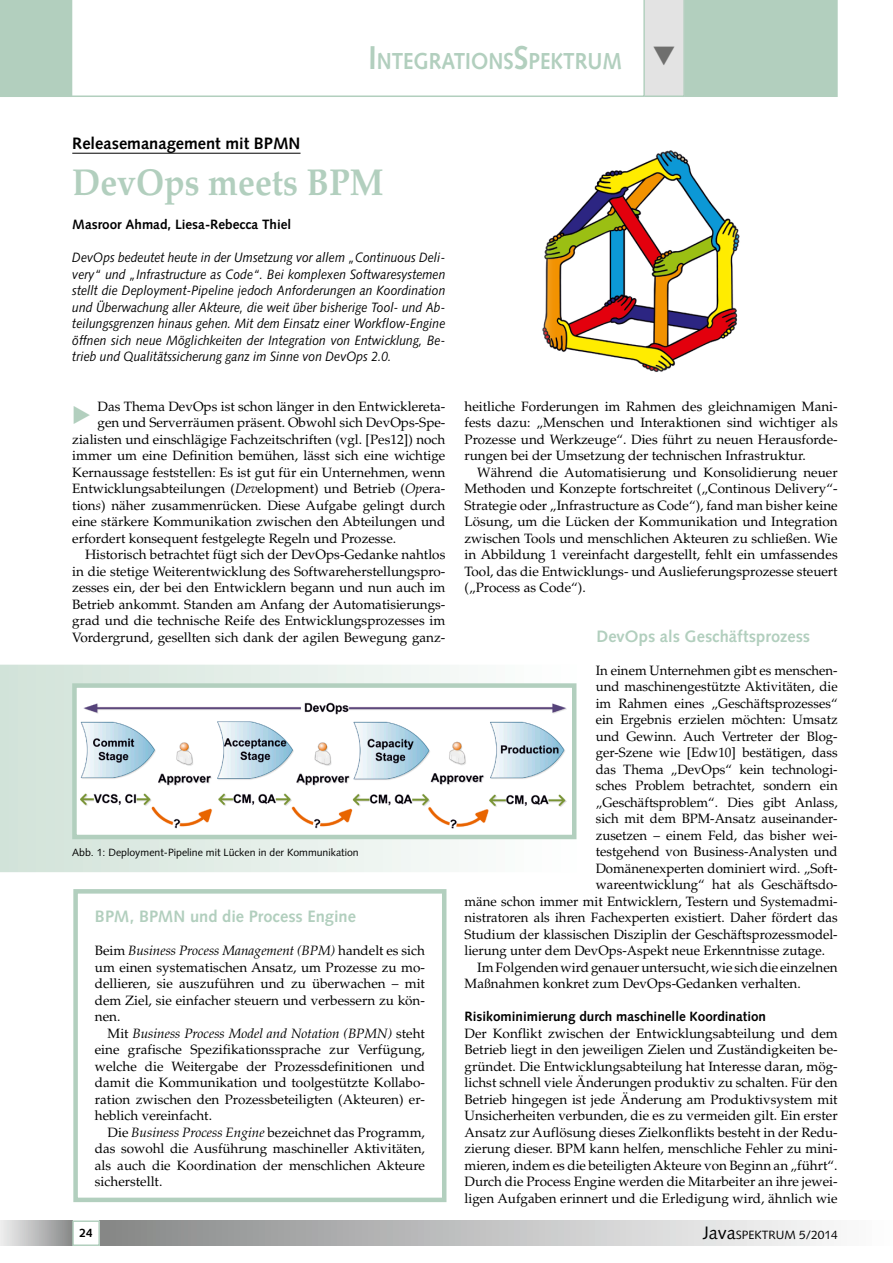
<style>
.page{position:relative;width:893px;height:1263px;background:#fff}
.page>*{position:absolute;margin:0;border:0;box-sizing:border-box;transform-origin:0 0}
.t1{font:700 37.5px "Palatino";color:#b2cfbe;scale:.9 1}
.t2{font:700 23.1px "Syntax";color:#b2cfbe;scale:.9 1}
.t3{font:700 16.5px "Syntax";color:#b2cfbe}
.t4{font:700 16.5px "Syntax";color:#000}
.t5{font:13.5px/16.5px "Palatino";color:#000;text-align:justify}
.t6{font:italic 13.5px/16.5px "Syntax";color:#000;text-align:justify;scale:.9 1}
.t7{font:700 13.5px "Syntax";color:#000}
.t8{font:12px "Syntax";color:#000}
.t9{font:700 12px "Syntax";color:#000}
.t10{font:10.5px "Syntax";color:#000}
.s1{font-size:33px}
.s2{font-style:italic}
.s3{font-family:"Times New Roman"}
.s4{font-size:18px}
</style>
<div class="page">
<div style="left:0;top:1220px;width:72px;height:26px;background:linear-gradient(to right,#eff0f0,#8b8c8c)"></div>
<div style="left:100px;top:1220px;width:793px;height:26px;background:linear-gradient(to right,#878989,#fff)"></div>
<div style="left:72px;top:1220px;width:28px;height:26px;border:2px solid #b2cfbe"></div>
<svg style="left:72px;top:0;width:571px;height:97px"></svg>
<div style="left:0;top:0;width:72px;height:97px;background:#b2cfbe"></div>
<hr style="left:72px;top:153px;width:229px;height:1px;background:#000">
<svg style="left:0;top:665px;width:577px;height:207px"></svg>
<div style="left:74px;top:685px;width:500px;height:152px;background:#fff"></div>
<img style="left:81px;top:702px;width:485px;height:127px">
<div style="left:72px;top:683px;width:504px;height:156px;border:4px solid #b2cfbe"></div>
<div style="left:73px;top:889px;width:373px;height:313px;border:4px solid #b2cfbe"></div>
<img style="left:542px;top:150px;width:198px;height:222px">
<svg style="left:643px;top:0;width:195px;height:97px;background:#bbd3c5"></svg>
<h2 class="t2" style="left:368px;top:48px;width:283px"><span class="s1">I</span>NTEGRATIONS<span class="s1">S</span>PEKTRUM</h2>
<p class="t4" style="left:72px;top:133px;width:230px">Releasemanagement mit BPMN</p>
<h1 class="t1" style="left:72px;top:160px;width:347px">DevOps meets BPM</h1>
<p class="t7" style="left:72px;top:217px;width:220px">Masroor Ahmad, Liesa-Rebecca Thiel</p>
<p class="t6" style="left:72px;top:249px;width:416px">DevOps bedeutet heute in der Umsetzung vor allem „Continuous Deli&shy;very“ und „Infrastructure as Code“. Bei komplexen Softwaresystemen stellt die Deployment-Pipeline jedoch Anforderungen an Koordination und Überwachung aller Akteure, die weit über bisherige Tool- und Ab&shy;teilungsgrenzen hinaus gehen. Mit dem Einsatz einer Workflow-Engine öffnen sich neue Möglichkeiten der Integration von Entwicklung, Be&shy;trieb und Qualitätssicherung ganz im Sinne von DevOps 2.0.</p>
<p class="t5" style="left:98px;top:398px;width:349px">Das Thema DevOps ist schon länger in den Entwicklereta-</p>
<p class="t5" style="left:98px;top:414px;width:349px">gen und Serverräumen präsent. Obwohl sich DevOps-Spe-</p>
<p class="t5" style="left:72px;top:431px;width:375px">zialisten und einschlägige Fachzeitschriften (vgl. [Pes12]) noch</p>
<p class="t5" style="left:72px;top:447px;width:375px">immer um eine Definition bemühen, lässt sich eine wichtige</p>
<p class="t5" style="left:72px;top:464px;width:375px">Kernaussage feststellen: Es ist gut für ein Unternehmen, wenn</p>
<p class="t5" style="left:72px;top:480px;width:375px">Entwicklungsabteilungen (<span class="s2">Dev</span>elopment) und Betrieb (<span class="s2">Op</span>era-</p>
<p class="t5" style="left:72px;top:497px;width:375px">tion<span class="s2">s</span>) näher zusammenrücken. Diese Aufgabe gelingt durch</p>
<p class="t5" style="left:72px;top:513px;width:375px">eine stärkere Kommunikation zwischen den Abteilungen und</p>
<p class="t5" style="left:72px;top:530px;width:325px">erfordert konsequent festgelegte Regeln und Prozesse.</p>
<p class="t5" style="left:85px;top:546px;width:362px">Historisch betrachtet fügt sich der DevOps-Gedanke nahtlos</p>
<p class="t5" style="left:72px;top:563px;width:375px">in die stetige Weiterentwicklung des Softwareherstellungspro-</p>
<p class="t5" style="left:72px;top:579px;width:375px">zesses ein, der bei den Entwicklern begann und nun auch im</p>
<p class="t5" style="left:72px;top:596px;width:375px">Betrieb ankommt. Standen am Anfang der Automatisierungs-</p>
<p class="t5" style="left:72px;top:612px;width:375px">grad und die technische Reife des Entwicklungsprozesses im</p>
<p class="t5" style="left:72px;top:629px;width:375px">Vordergrund, gesellten sich dank der agilen Bewegung ganz-</p>
<p class="t10" style="left:72px;top:846px;width:288px">Abb. 1: Deployment-Pipeline mit Lücken in der Kommunikation</p>
<p class="t3" style="left:95px;top:907px;width:263px">BPM, BPMN und die Process Engine</p>
<p class="t5" style="left:95px;top:942px;width:332px">Beim <span class="s2">Business Process Management (BPM)</span> handelt es sich um einen systematischen Ansatz, um Prozesse zu mo&shy;dellieren, sie auszuführen und zu überwachen – mit dem Ziel, sie einfacher steuern und verbessern zu kön&shy;nen.</p>
<p class="t5" style="left:95px;top:1025px;width:332px;text-indent:13px">Mit <span class="s2">Business Process Model and Notation (BPMN)</span> steht eine grafische Spezifikationssprache zur Verfügung, welche die Weitergabe der Prozessdefinitionen und damit die Kommunikation und toolgestützte Kollabo&shy;ration zwischen den Prozessbeteiligten (Akteuren) er&shy;heblich vereinfacht.</p>
<p class="t5" style="left:95px;top:1124px;width:332px;text-indent:13px">Die <span class="s2">Business Process Engine</span> bezeichnet das Programm, das sowohl die Ausführung maschineller Aktivitäten, als auch die Koordination der menschlichen Akteure sicherstellt.</p>
<p class="t5" style="left:465px;top:398px;width:375px">heitliche Forderungen im Rahmen des gleichnamigen Mani&shy;fests dazu: „Menschen und Interaktionen sind wichtiger als Prozesse und Werkzeuge“. Dies führt zu neuen Herausforde&shy;rungen bei der Umsetzung der technischen Infrastruktur.</p>
<p class="t5" style="left:465px;top:464px;width:375px;text-indent:13px">Während die Automatisierung und Konsolidierung neuer Methoden und Konzepte fortschreitet („Continous Delivery“- Strategie oder „Infrastructure as Code“), fand man bisher keine Lösung, um die Lücken der Kommunikation und Integration zwischen Tools und menschlichen Akteuren zu schließen. Wie in Abbildung 1 vereinfacht dargestellt, fehlt ein umfassendes Tool, das die Entwicklungs- und Auslieferungsprozesse steuert („Process as Code“).</p>
<p class="t3" style="left:596px;top:626px;width:215px">DevOps als Geschäftsprozess</p>
<p class="t5" style="left:596px;top:662px;width:243px">In einem Unternehmen gibt es menschen-</p>
<p class="t5" style="left:596px;top:678px;width:243px">und maschinengestützte Aktivitäten, die</p>
<p class="t5" style="left:596px;top:695px;width:243px">im Rahmen eines „Geschäftsprozesses“</p>
<p class="t5" style="left:596px;top:711px;width:243px">ein Ergebnis erzielen möchten: Umsatz</p>
<p class="t5" style="left:596px;top:728px;width:243px">und Gewinn. Auch Vertreter der Blog-</p>
<p class="t5" style="left:596px;top:744px;width:243px">ger-Szene wie [Edw10] bestätigen, dass</p>
<p class="t5" style="left:596px;top:761px;width:243px">das Thema „DevOps“ kein technologi-</p>
<p class="t5" style="left:596px;top:777px;width:243px">sches Problem betrachtet, sondern ein</p>
<p class="t5" style="left:596px;top:794px;width:243px">„Geschäftsproblem“. Dies gibt Anlass,</p>
<p class="t5" style="left:596px;top:810px;width:243px">sich mit dem BPM-Ansatz auseinander-</p>
<p class="t5" style="left:596px;top:827px;width:243px">zusetzen – einem Feld, das bisher wei-</p>
<p class="t5" style="left:596px;top:843px;width:243px">testgehend von Business-Analysten und</p>
<p class="t5" style="left:596px;top:860px;width:243px">Domänenexperten dominiert wird. „Soft-</p>
<p class="t5" style="left:596px;top:876px;width:243px">wareentwicklung“ hat als Geschäftsdo-</p>
<p class="t5" style="left:465px;top:893px;width:375px">mäne schon immer mit Entwicklern, Testern und Systemadmi-</p>
<p class="t5" style="left:465px;top:909px;width:375px">nistratoren als ihren Fachexperten existiert. Daher fördert das</p>
<p class="t5" style="left:465px;top:926px;width:375px">Studium der klassischen Disziplin der Geschäftsprozessmodel-</p>
<p class="t5" style="left:465px;top:942px;width:362px">lierung unter dem DevOps-Aspekt neue Erkenntnisse zutage.</p>
<p class="t5" style="left:477px;top:959px;width:362px">Im Folgenden wird genauer untersucht, wie sich die einzelnen</p>
<p class="t5" style="left:465px;top:975px;width:338px">Ma<span class="s3">ß</span>nahmen konkret zum DevOps-Gedanken verhalten.</p>
<p class="t7" style="left:465px;top:1009px;width:303px">Risikominimierung durch maschinelle Koordination</p>
<p class="t5" style="left:465px;top:1025px;width:375px">Der Konflikt zwischen der Entwicklungsabteilung und dem Betrieb liegt in den jeweiligen Zielen und Zuständigkeiten be&shy;gründet. Die Entwicklungsabteilung hat Interesse daran, mög&shy;lichst schnell viele Änderungen produktiv zu schalten. Für den Betrieb hingegen ist jede Änderung am Produktivsystem mit Unsicherheiten verbunden, die es zu vermeiden gilt. Ein erster Ansatz zur Auflösung dieses Zielkonflikts besteht in der Redu&shy;zierung dieser. BPM kann helfen, menschliche Fehler zu mini&shy;mieren, indem es die beteiligten Akteure von Beginn an „führt“.<br>Durch die Process Engine werden die Mitarbeiter an ihre jewei&shy;ligen Aufgaben erinnert und die Erledigung wird, ähnlich wie</p>
<p class="t9" style="left:79px;top:1226px;width:15px">24</p>
<p class="t8" style="left:703px;top:1227px;width:137px"><span class="s4">Java</span>SPEKTRUM 5/2014</p>
</div>
